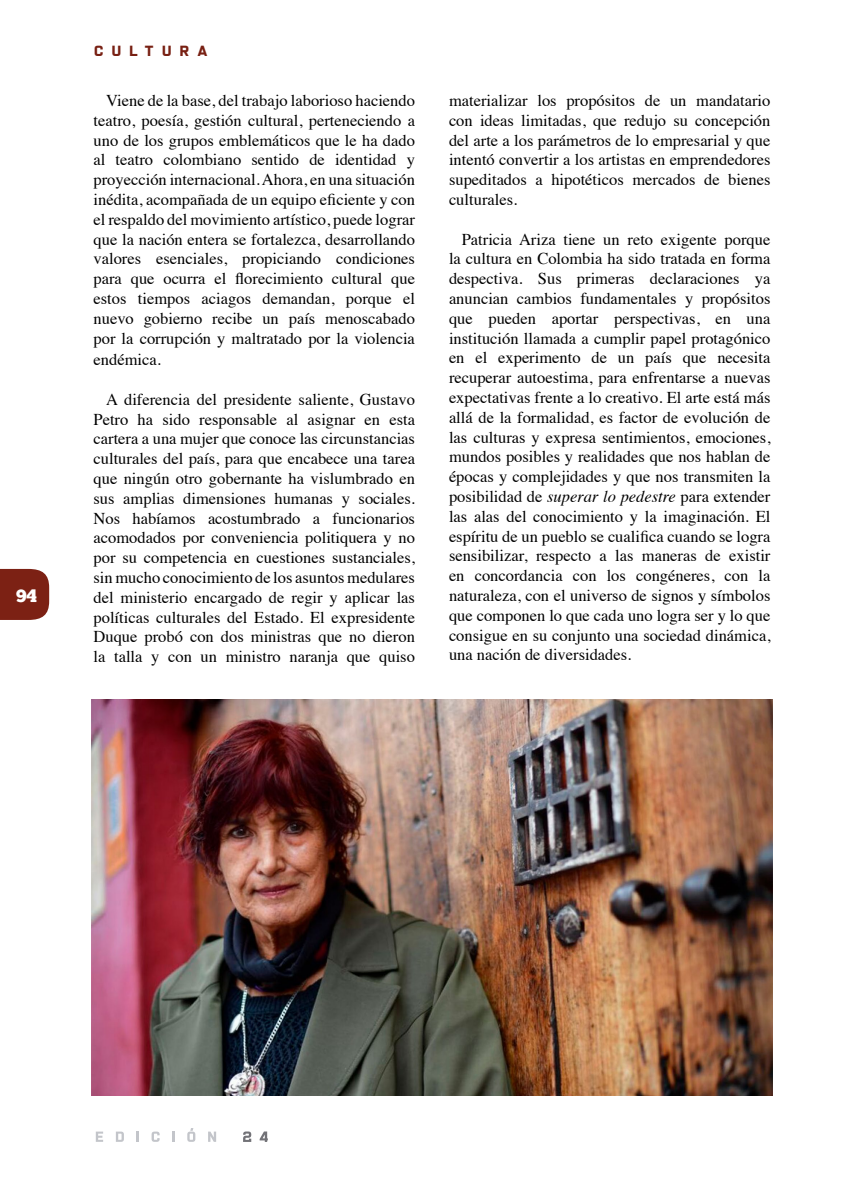
<style>
.page{position:relative;width:864px;height:1188px;background:#fff}
.page>*{position:absolute;margin:0;border:0;box-sizing:border-box;transform-origin:0 0}
.t1{font:18px "Chunk Five Ex";color:#fff}
.t2{font:16.5px/19.8px "Times";color:#000;text-align:justify}
.t3{font:15px "X Heighting";letter-spacing:.6em;color:#782013}
.s1{font-style:italic}
</style>
<div class="page">
<svg style="left:0;top:569px;width:49px;height:51px;background:#822b1e"></svg>
<svg style="left:96px;top:1132px;width:7px;height:10px"></svg>
<svg style="left:116px;top:1132px;width:8px;height:10px"></svg>
<svg style="left:137px;top:1132px;width:2px;height:10px"></svg>
<svg style="left:152px;top:1132px;width:8px;height:10px"></svg>
<svg style="left:172px;top:1132px;width:3px;height:10px"></svg>
<svg style="left:187px;top:1128px;width:8px;height:14px"></svg>
<svg style="left:208px;top:1132px;width:8px;height:10px"></svg>
<svg style="left:243px;top:1132px;width:8px;height:10px"></svg>
<svg style="left:260px;top:1132px;width:8px;height:10px"></svg>
<img style="left:92px;top:699px;width:680px;height:396px">
<p class="t1" style="left:16px;top:582px;width:23px">94</p>
<p class="t3" style="left:95px;top:42px;width:114px">CULTURA</p>
<p class="t2" style="left:94px;top:89px;width:323px;text-indent:13px">Viene de la base, del trabajo laborioso haciendo teatro, poesía, gestión cultural, perteneciendo a uno de los grupos emblemáticos que le ha dado al teatro colombiano sentido de identidad y proyección internacional. Ahora, en una situación inédita, acompañada de un equipo eficiente y con el respaldo del movimiento artístico, puede lograr que la nación entera se fortalezca, desarrollando valores esenciales, propiciando condiciones para que ocurra el florecimiento cultural que estos tiempos aciagos demandan, porque el nuevo gobierno recibe un país menoscabado por la corrupción y maltratado por la violencia</p>
<p class="t2" style="left:94px;top:348px;width:69px">endémica.</p>
<p class="t2" style="left:94px;top:388px;width:323px;text-indent:13px">A diferencia del presidente saliente, Gustavo Petro ha sido responsable al asignar en esta cartera a una mujer que conoce las circunstancias culturales del país, para que encabece una tarea que ningún otro gobernante ha vislumbrado en sus amplias dimensiones humanas y sociales.<br>Nos habíamos acostumbrado a funcionarios acomodados por conveniencia politiquera y no por su competencia en cuestiones sustanciales, sin mucho conocimiento de los asuntos medulares del ministerio encargado de regir y aplicar las políticas culturales del Estado. El expresidente Duque probó con dos ministras que no dieron la talla y con un ministro naranja que quiso</p>
<p class="t2" style="left:449px;top:89px;width:323px">materializar los propósitos de un mandatario con ideas limitadas, que redujo su concepción del arte a los parámetros de lo empresarial y que intentó convertir a los artistas en emprendedores supeditados a hipotéticos mercados de bienes culturales.</p>
<p class="t2" style="left:449px;top:228px;width:323px;text-indent:13px">Patricia Ariza tiene un reto exigente porque la cultura en Colombia ha sido tratada en forma despectiva. Sus primeras declaraciones ya anuncian cambios fundamentales y propósitos que pueden aportar perspectivas, en una institución llamada a cumplir papel protagónico en el experimento de un país que necesita recuperar autoestima, para enfrentarse a nuevas expectativas frente a lo creativo. El arte está más allá de la formalidad, es factor de evolución de las culturas y expresa sentimientos, emociones, mundos posibles y realidades que nos hablan de épocas y complejidades y que nos transmiten la posibilidad de <span class="s1">superar lo pedestre</span> para extender las alas del conocimiento y la imaginación. El espíritu de un pueblo se cualifica cuando se logra sensibilizar, respecto a las maneras de existir en concordancia con los congéneres, con la naturaleza, con el universo de signos y símbolos que componen lo que cada uno logra ser y lo que consigue en su conjunto una sociedad dinámica, una nación de diversidades.</p>
</div>
